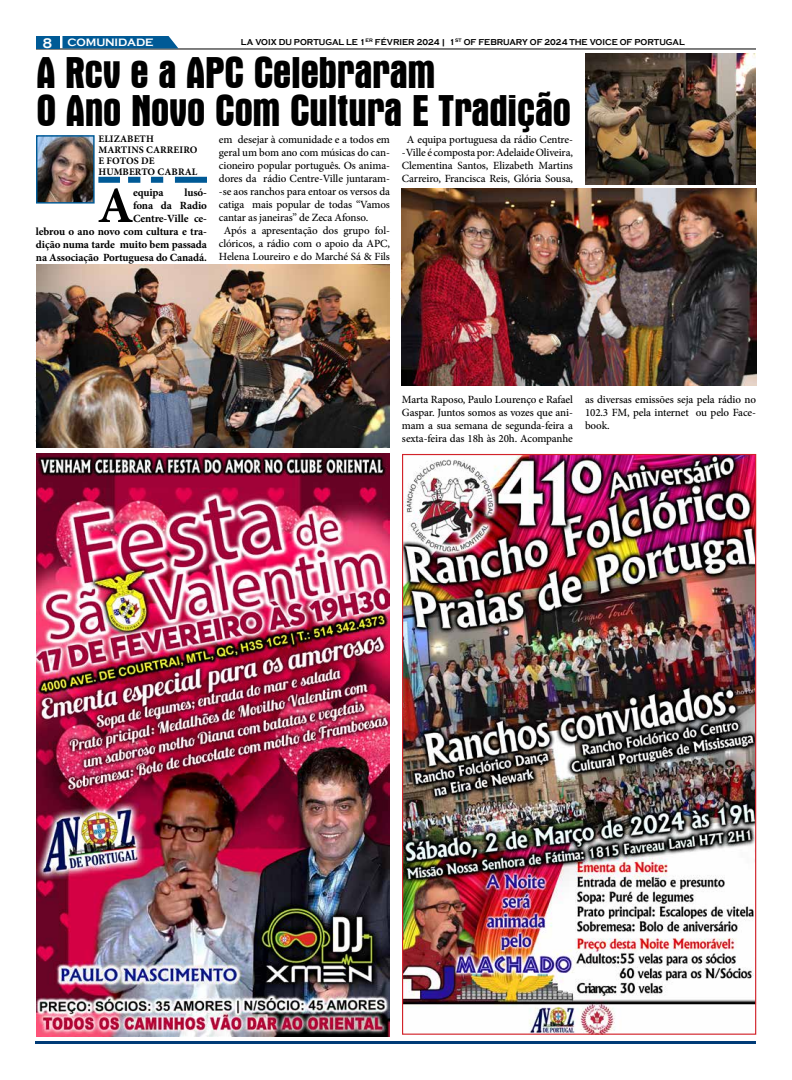
<style>
.page{position:relative;width:792px;height:1080px;background:#fff}
.page>*{position:absolute;margin:0;border:0;box-sizing:border-box;transform-origin:0 0}
.t1{font:700 51px "Minion Pro";color:#000}
.t2{font:700 condensed 45px/38px "Aurora BT";letter-spacing:-.02em;color:#000}
.t3{font:700 14.3px "Copperplate Gothic";color:#fff;scale:.91 1}
.t4{font:500 11px/13px "Minion Pro";letter-spacing:-.01em;color:#000;text-align:justify}
.t5{font:700 11px/13px "Minion Pro";letter-spacing:-.01em;color:#000;text-align:right}
.t6{font:700 11px "Copperplate Gothic";letter-spacing:-.01em;color:#fff}
.t7{font:700 10px/11px "Minion Pro";letter-spacing:.01em;color:#000}
.t8{font:700 8.8px "Copperplate Gothic";color:#000;scale:.91 1}
</style>
<div class="page">
<hr style="left:36px;top:1041px;width:720px;height:3px;background:#003b77">
<hr style="left:36px;top:48px;width:720px;height:1px;background:#000">
<svg style="left:62px;top:36px;width:116px;height:12px"></svg>
<div style="left:36px;top:36px;width:23px;height:12px;background:#005a96"></div>
<img style="left:36px;top:454px;width:353px;height:582px">
<img style="left:404px;top:456px;width:350px;height:577px">
<div style="left:98px;top:177px;width:22px;height:6px;background:#005a96"></div>
<div style="left:128px;top:177px;width:12px;height:6px;background:#005a96"></div>
<div style="left:151px;top:177px;width:12px;height:6px;background:#005a96"></div>
<div style="left:175px;top:177px;width:32px;height:6px;background:#005a96"></div>
<img style="left:38px;top:137px;width:55px;height:65px">
<div style="left:36px;top:135px;width:59px;height:69px;border:1px solid #005a96"></div>
<img style="left:586px;top:54px;width:169px;height:131px">
<img style="left:36px;top:264px;width:354px;height:183px">
<img style="left:401px;top:188px;width:355px;height:197px">
<h3 class="t3" style="left:43px;top:35px;width:12px">8</h3>
<p class="t8" style="left:241px;top:37px;width:489px">LA VOIX DU PORTUGAL LE 1<sup>ER</sup> FÉVRIER 2024 | 1<sup>ST</sup> OF FEBRUARY OF 2024 THE VOICE OF PORTUGAL</p>
<p class="t6" style="left:67px;top:36px;width:87px">COMUNIDADE</p>
<h2 class="t2" style="left:36px;top:54px;width:537px">A Rcv e a APC Celebraram<br>O Ano Novo Com Cultura E Tradição</h2>
<p class="t7" style="left:98px;top:134px;width:101px">ELIZABETH<br>MARTINS CARREIRO<br>E FOTOS DE<br>HUMBERTO CABRAL</p>
<h1 class="t1" style="left:98px;top:170px;width:38px">A</h1>
<p class="t5" style="left:133px;top:186px;width:32px">equipa</p>
<p class="t5" style="left:36px;top:186px;width:173px">lusó-<br>fona da Radio<br>Centre-Ville ce-<br>lebrou o ano novo com cultura e tra&shy;dição numa tarde muito bem passada na Associação Portuguesa do Canadá.</p>
<p class="t4" style="left:219px;top:133px;width:173px">em desejar à comunidade e a todos em</p>
<p class="t4" style="left:219px;top:146px;width:173px">geral um bom ano com músicas do can-</p>
<p class="t4" style="left:219px;top:159px;width:172px">cioneiro popular português. Os anima-</p>
<p class="t4" style="left:219px;top:172px;width:173px">dores da rádio Centre-Ville juntaram-</p>
<p class="t4" style="left:219px;top:185px;width:172px">-se aos ranchos para entoar os versos da</p>
<p class="t4" style="left:219px;top:198px;width:172px">catiga mais popular de todas “Vamos</p>
<p class="t4" style="left:219px;top:211px;width:151px">cantar as janeiras” de Zeca Afonso.</p>
<p class="t4" style="left:224px;top:224px;width:167px">Após a apresentação dos grupo fol-</p>
<p class="t4" style="left:219px;top:237px;width:173px">clóricos, a rádio com o apoio da APC,</p>
<p class="t4" style="left:219px;top:250px;width:173px">Helena Loureiro e do Marché Sá &amp; Fils</p>
<p class="t4" style="left:402px;top:133px;width:173px;text-align:center">A equipa portuguesa da rádio Centre--Ville é composta por: Adelaide Oliveira, Clementina Santos, Elizabeth Martins Carreiro, Francisca Reis, Glória Sousa,</p>
<p class="t4" style="left:402px;top:393px;width:173px">Marta Raposo, Paulo Lourenço e Rafael Gaspar. Juntos somos as vozes que ani&shy;mam a sua semana de segunda-feira a sexta-feira das 18h às 20h. Acompanhe</p>
<p class="t4" style="left:585px;top:393px;width:173px">as diversas emissōes seja pela rádio no 102.3 FM, pela internet ou pelo Face&shy;book.</p>
</div>
